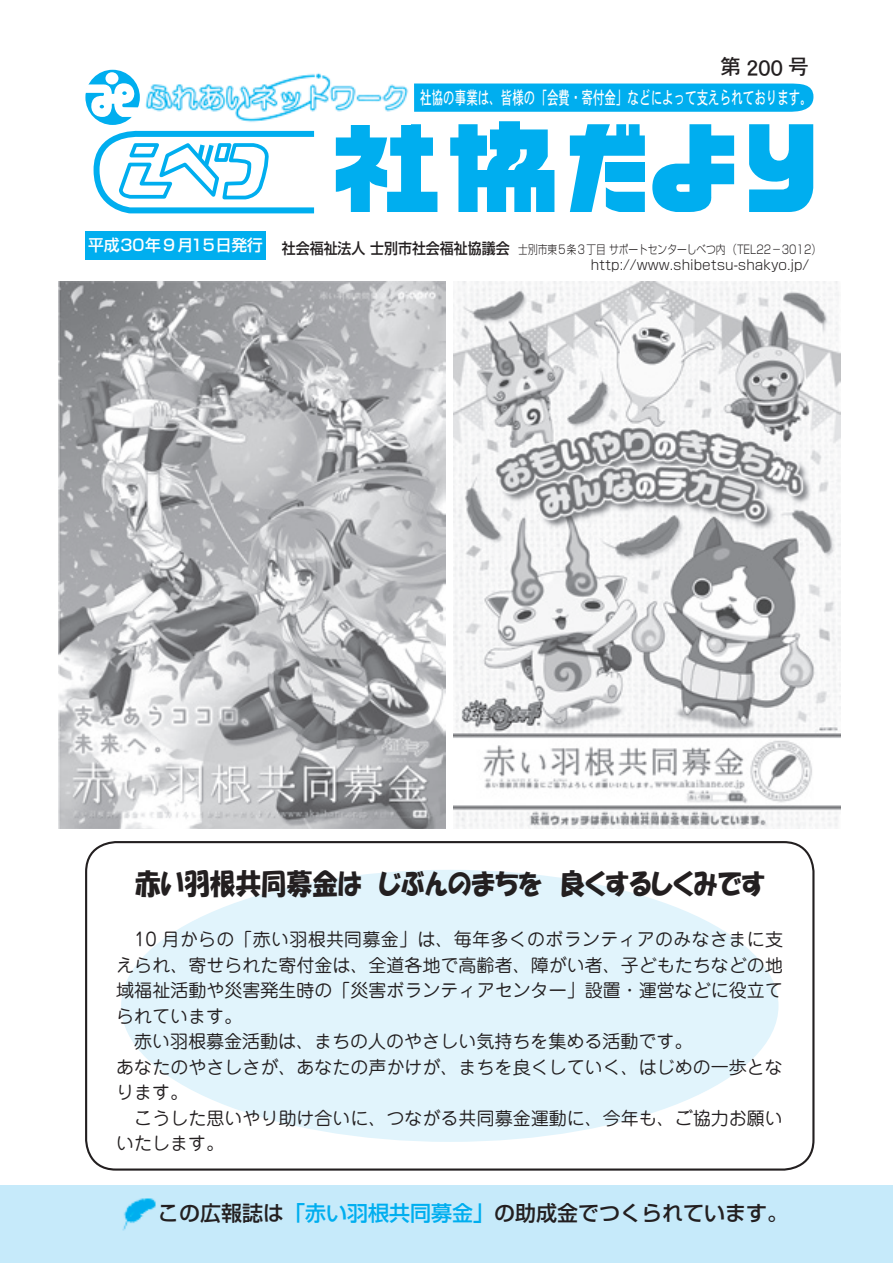
<style>
.page{position:relative;width:893px;height:1263px;background:#fff}
.page>*{position:absolute;margin:0;border:0;box-sizing:border-box;transform-origin:0 0}
.t1{font:28.5px "HGP Soei Kakupoptai";color:#231f20;scale:.9 1}
.t2{font:24px "DFHS Gothic Std W5";color:#231f20}
.t3{font:500 21px "Shin Go Pro";color:#231f20}
.t4{font:21px "DFHS Gothic Std W5";color:#231f20}
.t5{font:18px/25.5px "Jun 201 Pro";color:#231f20}
.t6{font:18px "DFHS Gothic Std W5";color:#fff;scale:.64 1}
.t7{font:500 15.75px "Shin Go Pro";color:#fff}
.t8{font:500 15px "Shin Go Pro";color:#231f20;scale:.93 1}
.t9{font:300 13.5px "Shin Go Pro";color:#231f20}
.t10{font:300 12px "Shin Go Pro";color:#231f20;scale:.81 1}
.s1{color:#00aeef}
</style>
<div class="page">
<div style="left:85px;top:231px;width:181px;height:28px;background:#00aeef"></div>
<svg style="left:652px;top:124px;width:82px;height:88px"></svg>
<svg style="left:336px;top:124px;width:101px;height:88px"></svg>
<svg style="left:570px;top:124px;width:75px;height:88px"></svg>
<svg style="left:749px;top:124px;width:64px;height:88px"></svg>
<svg style="left:450px;top:121px;width:104px;height:91px"></svg>
<svg style="left:414px;top:83px;width:399px;height:29px;background:#08b0ef"></svg>
<img style="left:320px;top:73px;width:89px;height:39px">
<svg style="left:85px;top:69px;width:235px;height:145px"></svg>
<img style="left:58px;top:282px;width:387px;height:547px">
<div style="left:0;top:1185px;width:893px;height:78px;background:#c6eafa"></div>
<img style="left:122px;top:1198px;width:34px;height:33px">
<div style="left:121px;top:870px;width:657px;height:272px;background:#e1f4fc;border-radius:50%"></div>
<div style="left:85px;top:841px;width:729px;height:329px;border:2px solid #231f20;border-radius:30px"></div>
<img style="left:454px;top:282px;width:387px;height:547px">
<p class="t4" style="left:720px;top:56px;width:22px">第</p>
<p class="t4" style="left:788px;top:56px;width:22px">号</p>
<h2 class="t2" style="left:746px;top:54px;width:38px">200</h2>
<p class="t6" style="left:420px;top:88px;width:613px">社協の事業は、皆様の「会費・寄付金」などによって支えられております。</p>
<p class="t7" style="left:88px;top:232px;width:176px">平成30年9月15日発行</p>
<p class="t8" style="left:282px;top:236px;width:246px">社会福祉法人士別市社会福祉協議会</p>
<p class="t10" style="left:518px;top:240px;width:375px">士別市東５条３丁目サポートセンターしべつ内（TEL22－3012(</p>
<p class="t9" style="left:591px;top:254px;width:220px">http://www.shibetsu-shakyo j p. /</p>
<h1 class="t1" style="left:135px;top:869px;width:701px">赤い羽根共同募金は　じぶんのまちを　良くするしくみです</h1>
<p class="t5" style="left:116px;top:925px;width:668px">　10 月からの「赤い羽根共同募金」は、毎年多くのボランティアのみなさまに支えられ、寄せられた寄付金は、全道各地で高齢者、障がい者、子どもたちなどの地域福祉活動や災害発生時の「災害ボランティアセンター」設置・運営などに役立てられています。<br>　赤い羽根募金活動は、まちの人のやさしい気持ちを集める活動です。<br>あなたのやさしさが、あなたの声かけが、まちを良くしていく、はじめの一歩となります。<br>　こうした思いやり助け合いに、つながる共同募金運動に、今年も、ご協力お願いいたします。</p>
<p class="t3" style="left:158px;top:1196px;width:632px">この広報誌は<span class="s1">「赤い羽根共同募金」</span>の助成金でつくられています。</p>
</div>
